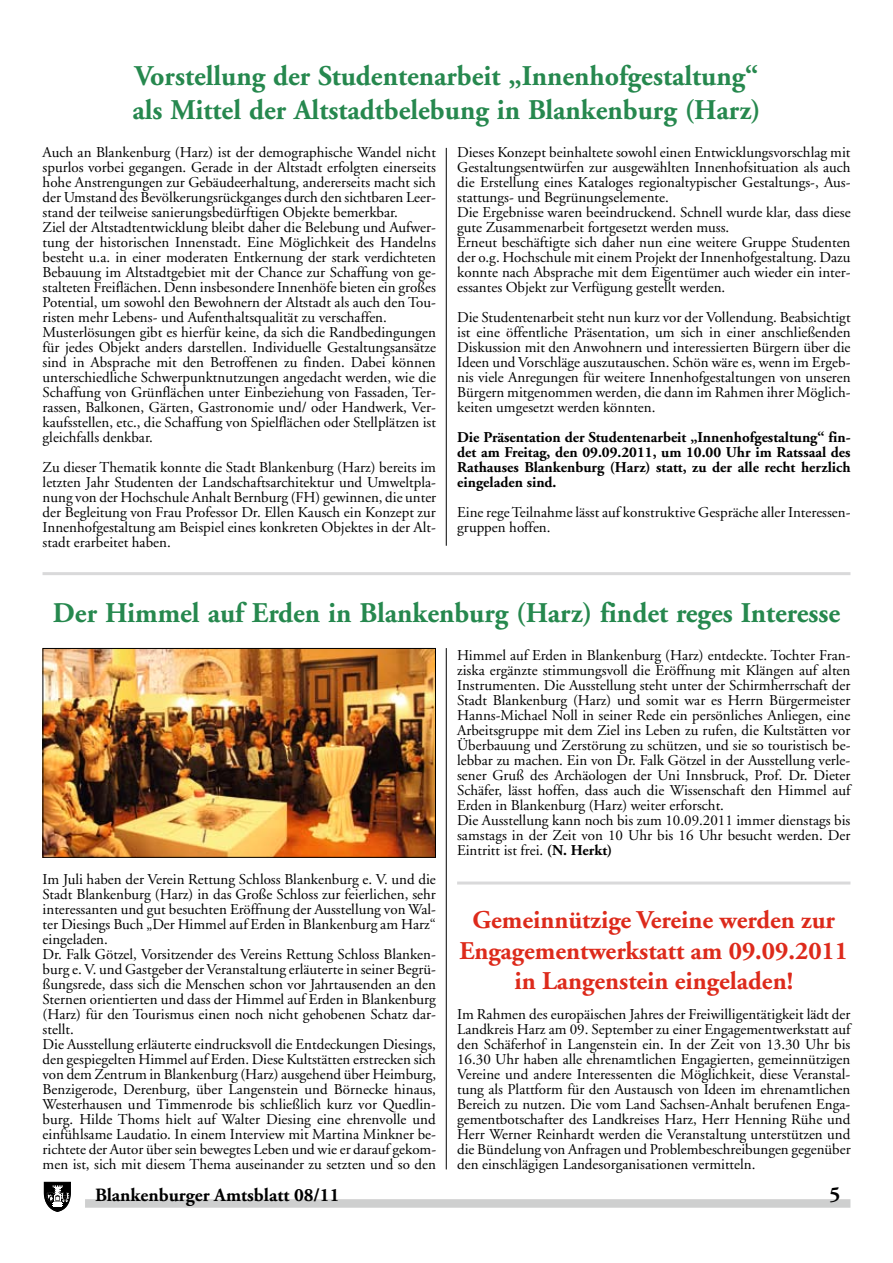
<style>
.page{position:relative;width:893px;height:1263px;background:#fff}
.page>*{position:absolute;margin:0;border:0;box-sizing:border-box;transform-origin:0 0}
.t1{font:700 28.5px/34.5px "Adobe Garamond";color:#26884e}
.t2{font:700 25.5px/30.6px "Adobe Garamond";color:#dd2a1b;text-align:center}
.t3{font:700 21px "Adobe Garamond";color:#000}
.t4{font:700 18.75px "Adobe Garamond";color:#000}
.t5{font:15px/15px "Adobe Garamond";color:#000}
.t6{font:700 15px/15px "Adobe Garamond";color:#000;text-align:justify}
.s1{font-weight:700}
</style>
<div class="page">
<svg style="left:43px;top:1182px;width:28px;height:30px"></svg>
<svg style="left:44px;top:1182px;width:26px;height:29px"></svg>
<div style="left:85px;top:1199px;width:765px;height:9px;background:#cecfcf"></div>
<hr style="left:43px;top:572px;width:807px;height:3px;background:#d9d9da">
<hr style="left:457px;top:881px;width:393px;height:3px;background:#d9d9da">
<hr style="left:446px;top:148px;width:1px;height:398px;background:#000">
<hr style="left:446px;top:648px;width:1px;height:521px;background:#000">
<img style="left:45px;top:650px;width:389px;height:206px">
<div style="left:43px;top:648px;width:393px;height:210px;border:1px solid #000"></div>
<h1 class="t1" style="left:132px;top:59px;width:630px">Vorstellung der Studentenarbeit „Innenhofgestaltung“ als Mittel der Altstadtbelebung in Blankenburg (Harz)</h1>
<p class="t5" style="left:43px;top:145px;width:395px">Auch an Blankenburg (Harz) ist der demographische Wandel nicht spurlos vorbei gegangen. Gerade in der Altstadt erfolgten einerseits hohe Anstrengungen zur Gebäudeerhaltung, andererseits macht sich der Umstand des Bevölkerungsrückganges durch den sichtbaren Leer&shy;stand der teilweise sanierungsbedürftigen Objekte bemerkbar.<br>Ziel der Altstadtentwicklung bleibt daher die Belebung und Aufwer&shy;tung der historischen Innenstadt. Eine Möglichkeit des Handelns besteht u.a. in einer moderaten Entkernung der stark verdichteten Bebauung im Altstadtgebiet mit der Chance zur Schaffung von ge&shy;stalteten Freiflächen. Denn insbesondere Innenhöfe bieten ein großes Potential, um sowohl den Bewohnern der Altstadt als auch den Tou&shy;risten mehr Lebens- und Aufenthaltsqualität zu verschaffen.<br>Musterlösungen gibt es hierfür keine, da sich die Randbedingungen für jedes Objekt anders darstellen. Individuelle Gestaltungsansätze sind in Absprache mit den Betroffenen zu finden. Dabei können unterschiedliche Schwerpunktnutzungen angedacht werden, wie die Schaffung von Grünflächen unter Einbeziehung von Fassaden, Ter&shy;rassen, Balkonen, Gärten, Gastronomie und/ oder Handwerk, Ver&shy;kaufsstellen, etc., die Schaffung von Spielflächen oder Stellplätzen ist gleichfalls denkbar.</p>
<p class="t5" style="left:43px;top:460px;width:395px;text-align:justify">Zu dieser Thematik konnte die Stadt Blankenburg (Harz) bereits im letzten Jahr Studenten der Landschaftsarchitektur und Umweltpla&shy;nung von der Hochschule Anhalt Bernburg (FH) gewinnen, die unter der Begleitung von Frau Professor Dr. Ellen Kausch ein Konzept zur Innenhofgestaltung am Beispiel eines konkreten Objektes in der Alt&shy;stadt erarbeitet haben.</p>
<p class="t5" style="left:457px;top:145px;width:395px">Dieses Konzept beinhaltete sowohl einen Entwicklungsvorschlag mit Gestaltungsentwürfen zur ausgewählten Innenhofsituation als auch die Erstellung eines Kataloges regionaltypischer Gestaltungs-, Aus&shy;stattungs- und Begrünungselemente.<br>Die Ergebnisse waren beeindruckend. Schnell wurde klar, dass diese gute Zusammenarbeit fortgesetzt werden muss.<br>Erneut beschäftigte sich daher nun eine weitere Gruppe Studenten der o.g. Hochschule mit einem Projekt der Innenhofgestaltung. Dazu konnte nach Absprache mit dem Eigentümer auch wieder ein inter&shy;essantes Objekt zur Verfügung gestellt werden.</p>
<p class="t5" style="left:457px;top:310px;width:395px;text-align:justify">Die Studentenarbeit steht nun kurz vor der Vollendung. Beabsichtigt ist eine öffentliche Präsentation, um sich in einer anschließenden Diskussion mit den Anwohnern und interessierten Bürgern über die Ideen und Vorschläge auszutauschen. Schön wäre es, wenn im Ergeb&shy;nis viele Anregungen für weitere Innenhofgestaltungen von unseren Bürgern mitgenommen werden, die dann im Rahmen ihrer Möglich&shy;keiten umgesetzt werden könnten.</p>
<p class="t6" style="left:457px;top:430px;width:395px">Die Präsentation der Studentenarbeit „Innenhofgestaltung“ fin&shy;det am Freitag, den 09.09.2011, um 10.00 Uhr im Ratssaal des Rathauses Blankenburg (Harz) statt, zu der alle recht herzlich eingeladen sind.</p>
<p class="t5" style="left:457px;top:505px;width:395px">Eine rege Teilnahme lässt auf konstruktive Gespräche aller Interessen&shy;gruppen hoffen.</p>
<h1 class="t1" style="left:53px;top:596px;width:789px">Der Himmel auf Erden in Blankenburg (Harz) findet reges Interesse</h1>
<p class="t5" style="left:43px;top:872px;width:395px">Im Juli haben der Verein Rettung Schloss Blankenburg e. V. und die Stadt Blankenburg (Harz) in das Große Schloss zur feierlichen, sehr interessanten und gut besuchten Eröffnung der Ausstellung von Wal&shy;ter Diesings Buch „Der Himmel auf Erden in Blankenburg am Harz“ eingeladen.<br>Dr. Falk Götzel, Vorsitzender des Vereins Rettung Schloss Blanken&shy;burg e. V. und Gastgeber der Veranstaltung erläuterte in seiner Begrü&shy;ßungsrede, dass sich die Menschen schon vor Jahrtausenden an den Sternen orientierten und dass der Himmel auf Erden in Blankenburg (Harz) für den Tourismus einen noch nicht gehobenen Schatz dar&shy;stellt.<br>Die Ausstellung erläuterte eindrucksvoll die Entdeckungen Diesings, den gespiegelten Himmel auf Erden. Diese Kultstätten erstrecken sich von dem Zentrum in Blankenburg (Harz) ausgehend über Heimburg, Benzigerode, Derenburg, über Langenstein und Börnecke hinaus, Westerhausen und Timmenrode bis schließlich kurz vor Quedlin&shy;burg. Hilde Thoms hielt auf Walter Diesing eine ehrenvolle und einfühlsame Laudatio. In einem Interview mit Martina Minkner be&shy;richtete der Autor über sein bewegtes Leben und wie er darauf gekom&shy;men ist, sich mit diesem Thema auseinander zu setzten und so den</p>
<p class="t5" style="left:457px;top:648px;width:395px">Himmel auf Erden in Blankenburg (Harz) entdeckte. Tochter Fran&shy;ziska ergänzte stimmungsvoll die Eröffnung mit Klängen auf alten Instrumenten. Die Ausstellung steht unter der Schirmherrschaft der Stadt Blankenburg (Harz) und somit war es Herrn Bürgermeister Hanns-Michael Noll in seiner Rede ein persönliches Anliegen, eine Arbeitsgruppe mit dem Ziel ins Leben zu rufen, die Kultstätten vor Überbauung und Zerstörung zu schützen, und sie so touristisch be&shy;lebbar zu machen. Ein von Dr. Falk Götzel in der Ausstellung verle&shy;sener Gruß des Archäologen der Uni Innsbruck, Prof. Dr. Dieter Schäfer, lässt hoffen, dass auch die Wissenschaft den Himmel auf Erden in Blankenburg (Harz) weiter erforscht.<br>Die Ausstellung kann noch bis zum 10.09.2011 immer dienstags bis samstags in der Zeit von 10 Uhr bis 16 Uhr besucht werden. Der Eintritt ist frei. <span class="s1">(N. Herkt)</span></p>
<h2 class="t2" style="left:459px;top:905px;width:390px">Gemeinnützige Vereine werden zur<br>Engagementwerkstatt am 09.09.2011 in Langenstein eingeladen!</h2>
<p class="t5" style="left:457px;top:1007px;width:395px;text-align:justify">Im Rahmen des europäischen Jahres der Freiwilligentätigkeit lädt der Landkreis Harz am 09. September zu einer Engagementwerkstatt auf den Schäferhof in Langenstein ein. In der Zeit von 13.30 Uhr bis 16.30 Uhr haben alle ehrenamtlichen Engagierten, gemeinnützigen Vereine und andere Interessenten die Möglichkeit, diese Veranstal&shy;tung als Plattform für den Austausch von Ideen im ehrenamtlichen Bereich zu nutzen. Die vom Land Sachsen-Anhalt berufenen Enga&shy;gementbotschafter des Landkreises Harz, Herr Henning Rühe und Herr Werner Reinhardt werden die Veranstaltung unterstützen und die Bündelung von Anfragen und Problembeschreibungen gegenüber den einschlägigen Landesorganisationen vermitteln.</p>
<p class="t4" style="left:95px;top:1185px;width:246px">Blankenburger Amtsblatt 08/11</p>
<h3 class="t3" style="left:829px;top:1183px;width:12px">5</h3>
</div>
